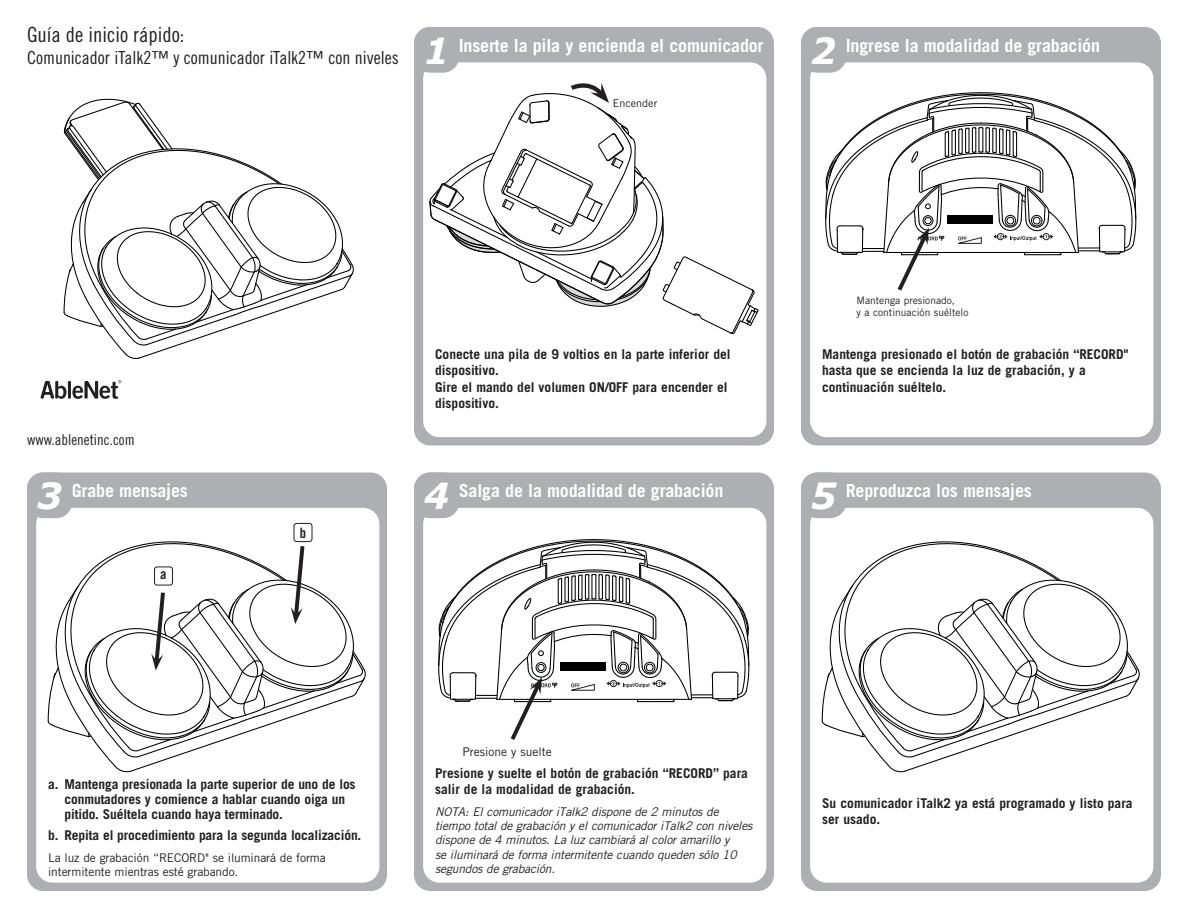
<style>
.page{position:relative;width:1188px;height:918px;background:#fff}
.page>*{position:absolute;margin:0;border:0;box-sizing:border-box;transform-origin:0 0}
.t1{font:italic 700 36px "Verdana";color:#fff}
.t2{font:21px "Trade Gothic LT Std Cn 18";color:#231f20}
.t3{font:700 18px "Trade Gothic LT Std";letter-spacing:-.01em;color:#fff}
.t4{font:18px "Trade Gothic LT Std Cn 18";color:#231f20}
.t5{font:15px "Trade Gothic LT Std Cn 18";color:#231f20}
.t6{font:14.25px "Trade Gothic LT Std Bd Cn 20";color:#231f20}
.t7{font:700 13.5px/16.2px "Trade Gothic LT Std";color:#231f20}
.NOTES{font:italic 12px/14.4px "Trade Gothic LT Std";letter-spacing:-.015em;color:#231f20}
.secondary{font:12px/14.4px "Trade Gothic LT Std";letter-spacing:-.01em;color:#231f20}
.t8{font:10.8px "Trade Gothic LT Std";color:#231f20}
.t9{font:10.2px/12.3px "Trade Gothic LT Std";color:#231f20}
</style>
<div class="page">
<div style="left:801px;top:27px;width:360px;height:419px;background:#aeafb3;border-radius:16px"></div>
<div style="left:810px;top:62px;width:343px;height:375px;background:#fff;border-radius:16px"></div>
<div style="left:801px;top:27px;width:45px;height:46px;background:#aeafb3;border-radius:16px"></div>
<div style="left:801px;top:472px;width:360px;height:419px;background:#aeafb3;border-radius:16px"></div>
<div style="left:810px;top:508px;width:343px;height:375px;background:#fff;border-radius:16px"></div>
<div style="left:801px;top:472px;width:45px;height:46px;background:#aeafb3;border-radius:16px"></div>
<svg style="left:821px;top:541px;width:319px;height:232px"></svg>
<div style="left:27px;top:472px;width:360px;height:419px;background:#aeafb3;border-radius:16px"></div>
<div style="left:36px;top:508px;width:343px;height:375px;background:#fff;border-radius:16px"></div>
<div style="left:27px;top:472px;width:45px;height:46px;background:#aeafb3;border-radius:16px"></div>
<div style="left:414px;top:472px;width:360px;height:419px;background:#aeafb3;border-radius:16px"></div>
<div style="left:423px;top:508px;width:343px;height:375px;background:#fff;border-radius:16px"></div>
<div style="left:414px;top:472px;width:45px;height:46px;background:#aeafb3;border-radius:16px"></div>
<div style="left:414px;top:27px;width:360px;height:419px;background:#aeafb3;border-radius:16px"></div>
<div style="left:423px;top:62px;width:343px;height:375px;background:#fff;border-radius:16px"></div>
<div style="left:414px;top:27px;width:45px;height:46px;background:#aeafb3;border-radius:16px"></div>
<svg style="left:63px;top:99px;width:291px;height:260px"></svg>
<svg style="left:40px;top:381px;width:26px;height:18px"></svg>
<hr style="left:68px;top:381px;width:3px;height:18px;background:#231f20">
<svg style="left:72px;top:380px;width:49px;height:19px"></svg>
<svg style="left:825px;top:92px;width:312px;height:199px"></svg>
<svg style="left:429px;top:83px;width:330px;height:252px"></svg>
<svg style="left:47px;top:541px;width:319px;height:232px"></svg>
<svg style="left:438px;top:539px;width:312px;height:201px"></svg>
<div style="left:154px;top:567px;width:19px;height:18px;border:1px solid #231f20;border-radius:3px"></div>
<div style="left:294px;top:523px;width:18px;height:19px;border:1px solid #231f20;border-radius:3px"></div>
<p class="t2" style="left:27px;top:22px;width:159px">Guía de inicio rápido:</p>
<p class="t4" style="left:27px;top:47px;width:373px">Comunicador iTalk2™ y comunicador iTalk2™ con niveles</p>
<p class="t1" style="left:424px;top:25px;width:27px">1</p>
<p class="t3" style="left:459px;top:34px;width:306px">Inserte la pila y encienda el comunicador</p>
<p class="t8" style="left:613px;top:97px;width:46px">Encender</p>
<p class="t1" style="left:811px;top:25px;width:27px">2</p>
<p class="t3" style="left:846px;top:34px;width:256px">Ingrese la modalidad de grabación</p>
<p class="t5" style="left:27px;top:431px;width:109px">www.ablenetinc.com</p>
<p class="t9" style="left:857px;top:294px;width:113px">Mantenga presionado,<br>y a continuación suéltelo</p>
<p class="t7" style="left:435px;top:346px;width:297px">Conecte una pila de 9 voltios en la parte inferior del dispositivo.<br>Gire el mando del volumen ON/OFF para encender el dispositivo.</p>
<p class="t7" style="left:822px;top:346px;width:308px">Mantenga presionado el botón de grabación “RECORD" hasta que se encienda la luz de grabación, y a continuación suéltelo.</p>
<p class="t1" style="left:37px;top:471px;width:27px">3</p>
<p class="t3" style="left:72px;top:480px;width:118px">Grabe mensajes</p>
<p class="t1" style="left:424px;top:471px;width:27px">4</p>
<p class="t3" style="left:459px;top:479px;width:266px">Salga de la modalidad de grabación</p>
<p class="t1" style="left:811px;top:471px;width:27px">5</p>
<p class="t3" style="left:846px;top:480px;width:188px">Reproduzca los mensajes</p>
<p class="t6" style="left:160px;top:566px;width:8px">a</p>
<p class="t6" style="left:300px;top:524px;width:8px">b</p>
<p class="t7" style="left:65px;top:776px;width:293px;line-height:15px;text-indent:-16px">a. Mantenga presionada la parte superior de uno de los conmutadores y comience a hablar cuando oiga un pitido. Suéltela cuando haya terminado.</p>
<p class="t7" style="left:48px;top:827px;width:315px">b. Repita el procedimiento para la segunda localización.</p>
<p class="secondary" style="left:48px;top:850px;width:279px">La luz de grabación “RECORD" se iluminará de forma intermitente mientras esté grabando.</p>
<p class="secondary" style="left:462px;top:744px;width:91px">Presione y suelte</p>
<p class="t7" style="left:435px;top:765px;width:314px">Presione y suelte el botón de grabación “RECORD” para salir de la modalidad de grabación.</p>
<p class="NOTES" style="left:435px;top:804px;width:319px">NOTA: El comunicador iTalk2 dispone de 2 minutos de tiempo total de grabación y el comunicador iTalk2 con niveles dispone de 4 minutos. La luz cambiará al color amarillo y<br>se iluminará de forma intermitente cuando queden sólo 10 segundos de grabación.</p>
<p class="t7" style="left:822px;top:795px;width:312px">Su comunicador iTalk2 ya está programado y listo para ser usado.</p>
</div>
